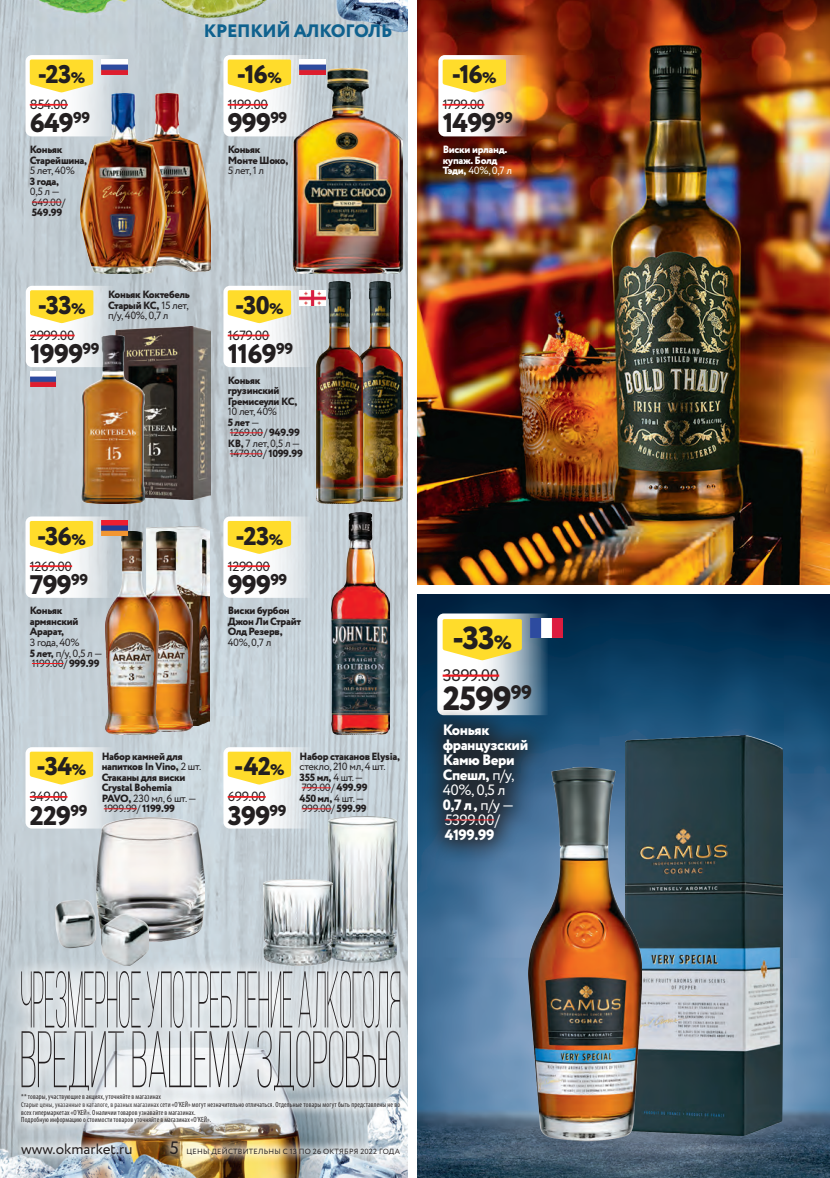
<style>
.page{position:relative;width:830px;height:1178px;background:#fff}
.page>*{position:absolute;margin:0;border:0;box-sizing:border-box;transform-origin:0 0}
.t1{font:800 33.6px "Circe";color:#231f20}
.t2{font:800 31.8px "Circe";color:#231f20}
.t3{font:800 26.85px "Circe";letter-spacing:-.03em;color:#231f20}
.t4{font:800 25.5px "Circe";letter-spacing:-.03em;color:#231f20}
.t5{font:800 18px "Circe";letter-spacing:-.015em;color:#0f618e}
.t6{font:18px "Circe";color:#231f20}
.t7{font:16.65px "Circe";letter-spacing:-.03em;color:#231f20}
.t8{font:800 15px/15px "Circe";letter-spacing:-.03em;color:#fff}
.t9{font:15px "Circe";color:#231f20}
.t10{font:13.35px "Circe";letter-spacing:-.03em;color:#231f20}
.t11{font:800 10.5px/10.5px "Circe";letter-spacing:-.03em;color:#231f20}
.t12{font:10.5px/10.5px "Circe";letter-spacing:-.03em;color:#231f20}
.t13{font:800 10.5px/10.5px "Circe";letter-spacing:-.03em;color:#fff}
.t14{font:condensed 7.5px/7.5px "Myriad Pro";letter-spacing:.02em;color:#231f20;scale:.95 1}
.t15{font:7.5px "Circe";letter-spacing:.03em;color:#231f20}
.s1{font-size:15.3px}
.s2{font-weight:400}
.s3{font-weight:800}
.s4{font-size:19.2px}
</style>
<div class="page">
<img style="left:0;top:0;width:408px;height:1178px">
<img style="left:417px;top:594px;width:412px;height:584px">
<img style="left:417px;top:0;width:412px;height:585px">
<img style="left:362px;top:282px;width:40px;height:219px">
<img style="left:317px;top:282px;width:45px;height:222px">
<svg style="left:223px;top:286px;width:98px;height:81px"></svg>
<hr style="left:227px;top:335px;width:42px;height:1px;background:#ee1d23">
<svg style="left:227px;top:290px;width:64px;height:33px;background:#fddf47"></svg>
<hr style="left:230px;top:432px;width:33px;height:1px;background:#ee1d23">
<hr style="left:230px;top:453px;width:32px;height:1px;background:#ee1d23">
<img style="left:299px;top:290px;width:26px;height:15px">
<img style="left:146px;top:527px;width:63px;height:199px">
<img style="left:158px;top:532px;width:35px;height:199px">
<img style="left:105px;top:532px;width:53px;height:203px">
<svg style="left:25px;top:516px;width:98px;height:82px"></svg>
<hr style="left:30px;top:565px;width:42px;height:2px;background:#ee1d23">
<svg style="left:30px;top:521px;width:63px;height:33px;background:#fddf45"></svg>
<hr style="left:32px;top:663px;width:32px;height:1px;background:#ee1d23">
<img style="left:102px;top:521px;width:25px;height:15px">
<img style="left:124px;top:326px;width:86px;height:173px">
<img style="left:82px;top:335px;width:62px;height:169px">
<svg style="left:26px;top:286px;width:98px;height:81px"></svg>
<hr style="left:30px;top:335px;width:45px;height:1px;background:#ee1d23">
<svg style="left:30px;top:290px;width:63px;height:33px;background:#fedf45"></svg>
<img style="left:30px;top:371px;width:26px;height:15px">
<img style="left:625px;top:736px;width:157px;height:400px">
<img style="left:528px;top:743px;width:113px;height:400px">
<svg style="left:437px;top:613px;width:122px;height:102px"></svg>
<hr style="left:442px;top:674px;width:57px;height:3px;background:#ee1d23">
<svg style="left:442px;top:619px;width:79px;height:41px;background:#fbdd43"></svg>
<div style="left:420px;top:702px;width:130px;height:161px;background:#231f20;opacity:.8"></div>
<hr style="left:444px;top:819px;width:50px;height:1px;background:#ee1d23">
<img style="left:530px;top:619px;width:32px;height:18px">
<img style="left:293px;top:69px;width:109px;height:204px">
<svg style="left:223px;top:55px;width:98px;height:81px"></svg>
<hr style="left:227px;top:104px;width:41px;height:2px;background:#ee1d23">
<svg style="left:227px;top:60px;width:64px;height:32px;background:#fedf44"></svg>
<img style="left:299px;top:59px;width:26px;height:15px">
<img style="left:438px;top:55px;width:98px;height:81px;border-radius:6px">
<hr style="left:442px;top:104px;width:42px;height:2px;background:#ee1d23">
<svg style="left:442px;top:60px;width:63px;height:32px;background:#fede41"></svg>
<img style="left:331px;top:512px;width:59px;height:223px">
<svg style="left:223px;top:516px;width:98px;height:82px"></svg>
<hr style="left:227px;top:565px;width:43px;height:2px;background:#ee1d23">
<svg style="left:227px;top:521px;width:64px;height:33px;background:#fee047"></svg>
<img style="left:97px;top:817px;width:107px;height:125px">
<img style="left:56px;top:899px;width:92px;height:56px">
<svg style="left:25px;top:747px;width:98px;height:81px"></svg>
<hr style="left:30px;top:796px;width:37px;height:2px;background:#ee1d23">
<svg style="left:30px;top:752px;width:63px;height:32px;background:#fedf41"></svg>
<hr style="left:104px;top:808px;width:33px;height:1px;background:#ee1d23">
<img style="left:328px;top:816px;width:69px;height:139px">
<img style="left:263px;top:879px;width:69px;height:76px">
<svg style="left:223px;top:747px;width:98px;height:81px"></svg>
<hr style="left:227px;top:796px;width:38px;height:2px;background:#ee1d23">
<svg style="left:227px;top:752px;width:64px;height:32px;background:#fedf44"></svg>
<hr style="left:301px;top:787px;width:30px;height:1px;background:#ee1d23">
<hr style="left:301px;top:808px;width:30px;height:1px;background:#ee1d23">
<img style="left:166px;top:93px;width:44px;height:178px">
<img style="left:80px;top:93px;width:86px;height:180px">
<svg style="left:25px;top:55px;width:98px;height:81px"></svg>
<hr style="left:30px;top:104px;width:38px;height:2px;background:#ee1d23">
<svg style="left:30px;top:60px;width:63px;height:32px;background:#fedf42"></svg>
<hr style="left:32px;top:202px;width:30px;height:1px;background:#ee1d23">
<img style="left:102px;top:59px;width:25px;height:15px">
<img style="left:13px;top:1133px;width:128px;height:30px">
<svg style="left:6px;top:1043px;width:402px;height:62px"></svg>
<svg style="left:6px;top:955px;width:402px;height:88px;background:#c3ccd1"></svg>
<svg style="left:21px;top:971px;width:379px;height:119px;background:#c7cbcd"></svg>
<img style="left:177px;top:1138px;width:231px;height:26px">
<svg style="left:161px;top:1133px;width:26px;height:30px"></svg>
<svg style="left:12px;top:1091px;width:396px;height:42px"></svg>
<svg style="left:12px;top:1084px;width:158px;height:26px"></svg>
<h3 class="t5" style="left:204px;top:18px;width:190px">КРЕПКИЙ АЛКОГОЛЬ</h3>
<h3 class="t4" style="left:38px;top:57px;width:49px">-23<span class="s1">%</span></h3>
<h3 class="t4" style="left:237px;top:57px;width:46px">-16<span class="s1">%</span></h3>
<h3 class="t10" style="left:30px;top:96px;width:40px">854.00</h3>
<h3 class="t10" style="left:227px;top:96px;width:42px">1199.00</h3>
<h3 class="t3" style="left:30px;top:105px;width:62px">649<sup>99</sup></h3>
<h3 class="t3" style="left:227px;top:105px;width:61px">999<sup>99</sup></h3>
<h3 class="t11" style="left:30px;top:145px;width:59px">Коньяк<br>Старейшина,</h3>
<h3 class="t12" style="left:30px;top:166px;width:47px">5 лет, 40%</h3>
<h3 class="t11" style="left:30px;top:176px;width:31px">3 года,</h3>
<h3 class="t12" style="left:30px;top:187px;width:37px">0,5 л —<br>649.00/</h3>
<h3 class="t11" style="left:32px;top:208px;width:32px">549.99</h3>
<h3 class="t11" style="left:227px;top:145px;width:62px">Коньяк<br>Монте Шоко,</h3>
<h3 class="t12" style="left:227px;top:166px;width:38px">5 лет, 1 л</h3>
<h3 class="t4" style="left:38px;top:288px;width:49px">-33<span class="s1">%</span></h3>
<h3 class="t11" style="left:108px;top:290px;width:83px;text-align:justify">Коньяк Коктебель Старый КС, <span class="s2">15 лет, п/у, 40%, 0,7 л</span></h3>
<h3 class="t4" style="left:235px;top:288px;width:50px">-30<span class="s1">%</span></h3>
<h3 class="t10" style="left:30px;top:326px;width:46px">2999.00</h3>
<h3 class="t10" style="left:227px;top:326px;width:43px">1679.00</h3>
<h3 class="t3" style="left:30px;top:336px;width:71px">1999<sup>99</sup></h3>
<h3 class="t3" style="left:227px;top:336px;width:67px">1169<sup>99</sup></h3>
<h3 class="t11" style="left:227px;top:375px;width:71px">Коньяк грузинский<br>Гремисеули КС,</h3>
<h3 class="t12" style="left:227px;top:407px;width:77px">10 лет, 40%<br><span class="s3">5 лет</span> —<br>1269.00/ <span class="s3">949.99<br>КВ,</span> 7 лет, 0,5 л —<br>1479.00/ <span class="s3">1099.99</span></h3>
<h3 class="t4" style="left:37px;top:519px;width:50px">-36<span class="s1">%</span></h3>
<h3 class="t4" style="left:235px;top:519px;width:49px">-23<span class="s1">%</span></h3>
<h3 class="t10" style="left:30px;top:557px;width:44px">1269.00</h3>
<h3 class="t10" style="left:227px;top:557px;width:44px">1299.00</h3>
<h3 class="t3" style="left:30px;top:566px;width:60px">799<sup>99</sup></h3>
<h3 class="t3" style="left:227px;top:566px;width:61px">999<sup>99</sup></h3>
<h3 class="t11" style="left:30px;top:606px;width:50px">Коньяк армянский<br>Арарат,</h3>
<h3 class="t12" style="left:30px;top:637px;width:74px">3 года, 40%<br><span class="s3">5 лет,</span> п/у, 0,5 л —<br>1199.00/ <span class="s3">999.99</span></h3>
<h3 class="t11" style="left:227px;top:606px;width:75px">Виски бурбон<br>Джон Ли Страйт<br>Олд Резерв,</h3>
<h3 class="t12" style="left:227px;top:637px;width:45px">40%, 0,7 л</h3>
<h3 class="t4" style="left:37px;top:749px;width:51px">-34<span class="s1">%</span></h3>
<h3 class="t11" style="left:102px;top:751px;width:101px">Набор камней для напитков In Vino, <span class="s2">2 шт.<br></span>Стаканы для виски<br>Crystal Bohemia<br>PAVO, <span class="s2">230 мл, 6 шт. —<br>1999.99/</span> 1199.99</h3>
<h3 class="t10" style="left:30px;top:788px;width:39px">349.00</h3>
<h3 class="t3" style="left:30px;top:797px;width:59px">229<sup>99</sup></h3>
<h3 class="t4" style="left:234px;top:749px;width:52px">-42<span class="s1">%</span></h3>
<h3 class="t10" style="left:227px;top:788px;width:39px">699.00</h3>
<h3 class="t3" style="left:227px;top:797px;width:60px">399<sup>99</sup></h3>
<h3 class="t11" style="left:299px;top:751px;width:102px">Набор стаканов Elysia,</h3>
<h3 class="t12" style="left:299px;top:762px;width:87px">стекло, 210 мл, 4 шт.<br><span class="s3">355 мл,</span> 4 шт. —<br>799.00/ <span class="s3">499.99<br>450 мл,</span> 4 шт. —<br>999.00/ <span class="s3">599.99</span></h3>
<h3 class="t4" style="left:451px;top:57px;width:46px">-16<span class="s1">%</span></h3>
<h3 class="t10" style="left:442px;top:96px;width:43px">1799.00</h3>
<h3 class="t3" style="left:442px;top:105px;width:72px">1499<sup>99</sup></h3>
<h3 class="t13" style="left:442px;top:145px;width:71px">Виски ирланд. купаж. Болд<br>Тэди, <span class="s2">40%, 0,7 л</span></h3>
<h2 class="t2" style="left:452px;top:616px;width:61px">-33<span class="s4">%</span></h2>
<h3 class="t7" style="left:442px;top:664px;width:58px">3899.00</h3>
<h1 class="t1" style="left:442px;top:676px;width:91px">2599<sup>99</sup></h1>
<h3 class="t8" style="left:442px;top:723px;width:87px">Коньяк французский<br>Камю Вери<br>Спешл, <span class="s2">п/у,<br>40%, 0,5 л<br></span>0,7 л , <span class="s2">п/у —<br>5399.00/</span></h3>
<h3 class="t8" style="left:444px;top:828px;width:51px">4199.99</h3>
<p class="t14" style="left:21px;top:1093px;width:148px">** товары, участвующие в акциях, уточняйте в магазинах</p>
<p class="t14" style="left:21px;top:1101px;width:400px">Старые цены, указанные в каталоге, в разных магазинах сети «О'КЕЙ» могут незначительно отличаться. Отдельные товары могут быть представлены не во всех гипермаркетах «О'КЕЙ». О наличии товаров узнавайте в магазинах.<br>Подробную информацию о стоимости товаров уточняйте в магазинах «О'КЕЙ».</p>
<h3 class="t9" style="left:21px;top:1138px;width:113px">www.okmarket.ru</h3>
<h3 class="t6" style="left:169px;top:1135px;width:11px">5</h3>
<p class="t15" style="left:186px;top:1146px;width:215px">ЦЕНЫ ДЕЙСТВИТЕЛЬНЫ с 13 по 26 октября 2022 года</p>
</div>
